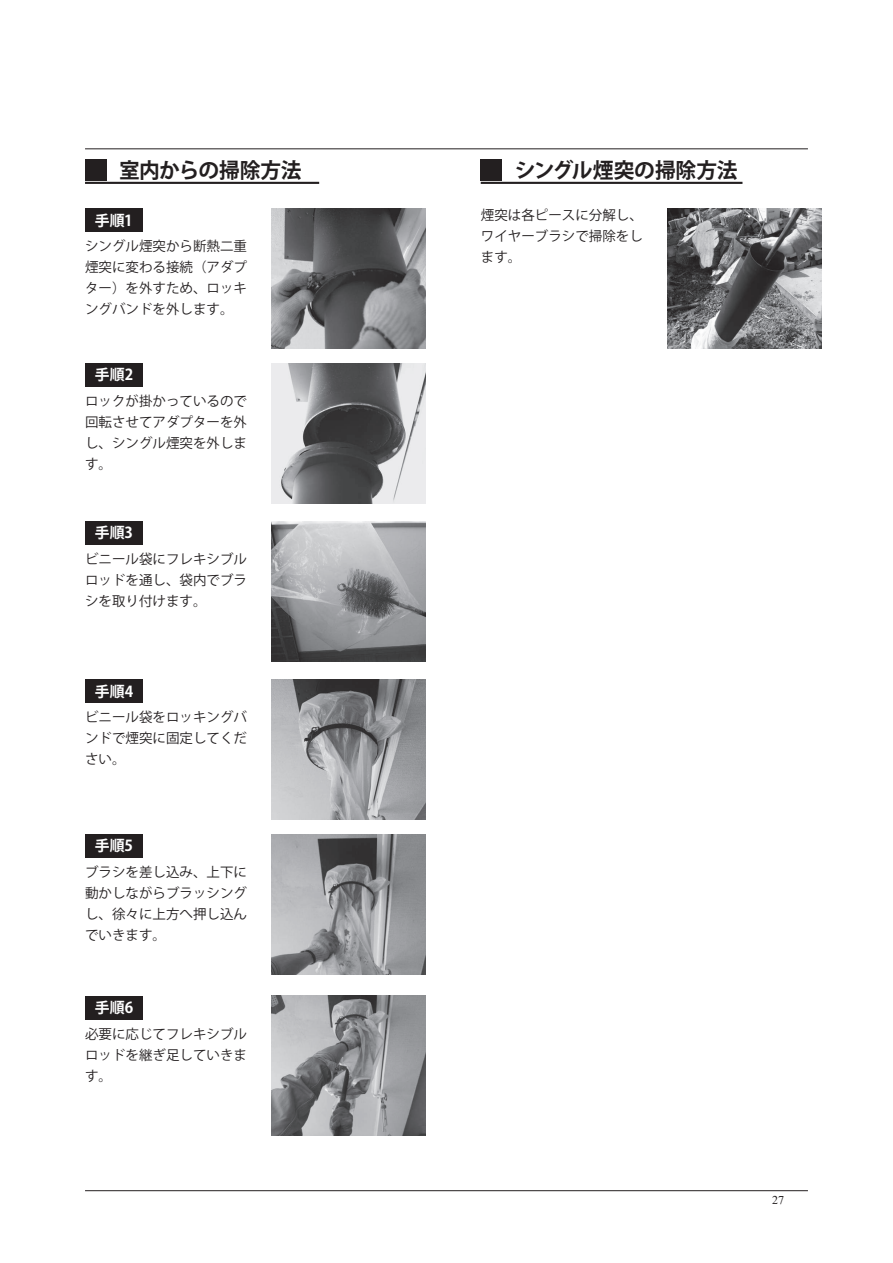
<style>
.page{position:relative;width:893px;height:1263px;background:#fff}
.page>*{position:absolute;margin:0;border:0;box-sizing:border-box;transform-origin:0 0}
.t1{font:700 21px "Koz Go Pro";letter-spacing:-.02em;color:#231f20}
.t2{font:700 15px "Koz Go Pro";letter-spacing:-.005em;color:#fff}
.t3{font:15px "Aparajita";color:#231f20}
.t4{font:13.5px/21px "Koz Go Pr 6 N";color:#231f20;text-align:justify}
</style>
<div class="page">
<img style="left:272px;top:208px;width:153px;height:140px">
<img style="left:272px;top:363px;width:153px;height:140px">
<img style="left:272px;top:680px;width:153px;height:140px">
<div style="left:85px;top:208px;width:58px;height:24px;background:#231f20"></div>
<div style="left:85px;top:363px;width:58px;height:24px;background:#231f20"></div>
<div style="left:85px;top:521px;width:58px;height:24px;background:#231f20"></div>
<div style="left:85px;top:680px;width:58px;height:23px;background:#231f20"></div>
<div style="left:85px;top:834px;width:58px;height:24px;background:#231f20"></div>
<img style="left:272px;top:996px;width:153px;height:140px">
<div style="left:85px;top:996px;width:58px;height:23px;background:#231f20"></div>
<div style="left:85px;top:159px;width:21px;height:21px;background:#231f20"></div>
<hr style="left:85px;top:182px;width:234px;height:2px;background:#231f20">
<div style="left:481px;top:159px;width:21px;height:21px;background:#231f20"></div>
<hr style="left:481px;top:182px;width:261px;height:2px;background:#231f20">
<img style="left:272px;top:521px;width:153px;height:140px">
<img style="left:272px;top:834px;width:153px;height:140px">
<img style="left:668px;top:208px;width:153px;height:140px">
<hr style="left:85px;top:148px;width:723px;height:1px;background:#231f20">
<hr style="left:85px;top:1190px;width:723px;height:1px;background:#231f20">
<h1 class="t1" style="left:119px;top:157px;width:184px">室内からの掃除方法</h1>
<h1 class="t1" style="left:515px;top:157px;width:224px">シングル煙突の掃除方法</h1>
<p class="t2" style="left:95px;top:210px;width:39px">手順1</p>
<p class="t4" style="left:85px;top:236px;width:164px">シングル煙突から断熱二重煙突に変わる接続（アダプター）を外すため、ロッキングバンドを外します。</p>
<p class="t2" style="left:95px;top:365px;width:40px">手順2</p>
<p class="t4" style="left:85px;top:391px;width:164px">ロックが掛かっているので回転させてアダプターを外し、シングル煙突を外します。</p>
<p class="t2" style="left:95px;top:523px;width:40px">手順3</p>
<p class="t4" style="left:85px;top:549px;width:164px">ビニール袋にフレキシブルロッドを通し、袋内でブラシを取り付けます。</p>
<p class="t2" style="left:95px;top:682px;width:40px">手順4</p>
<p class="t4" style="left:85px;top:707px;width:164px">ビニール袋をロッキングバンドで煙突に固定してください。</p>
<p class="t2" style="left:95px;top:836px;width:40px">手順5</p>
<p class="t4" style="left:85px;top:862px;width:164px">ブラシを差し込み、上下に動かしながらブラッシングし、徐々に上方へ押し込んでいきます。</p>
<p class="t2" style="left:95px;top:998px;width:40px">手順6</p>
<p class="t4" style="left:85px;top:1023px;width:164px">必要に応じてフレキシブルロッドを継ぎ足していきます。</p>
<p class="t4" style="left:481px;top:205px;width:163px">煙突は各ピースに分解し、ワイヤーブラシで掃除をします。</p>
<p class="t3" style="left:772px;top:1193px;width:14px">27</p>
</div>
